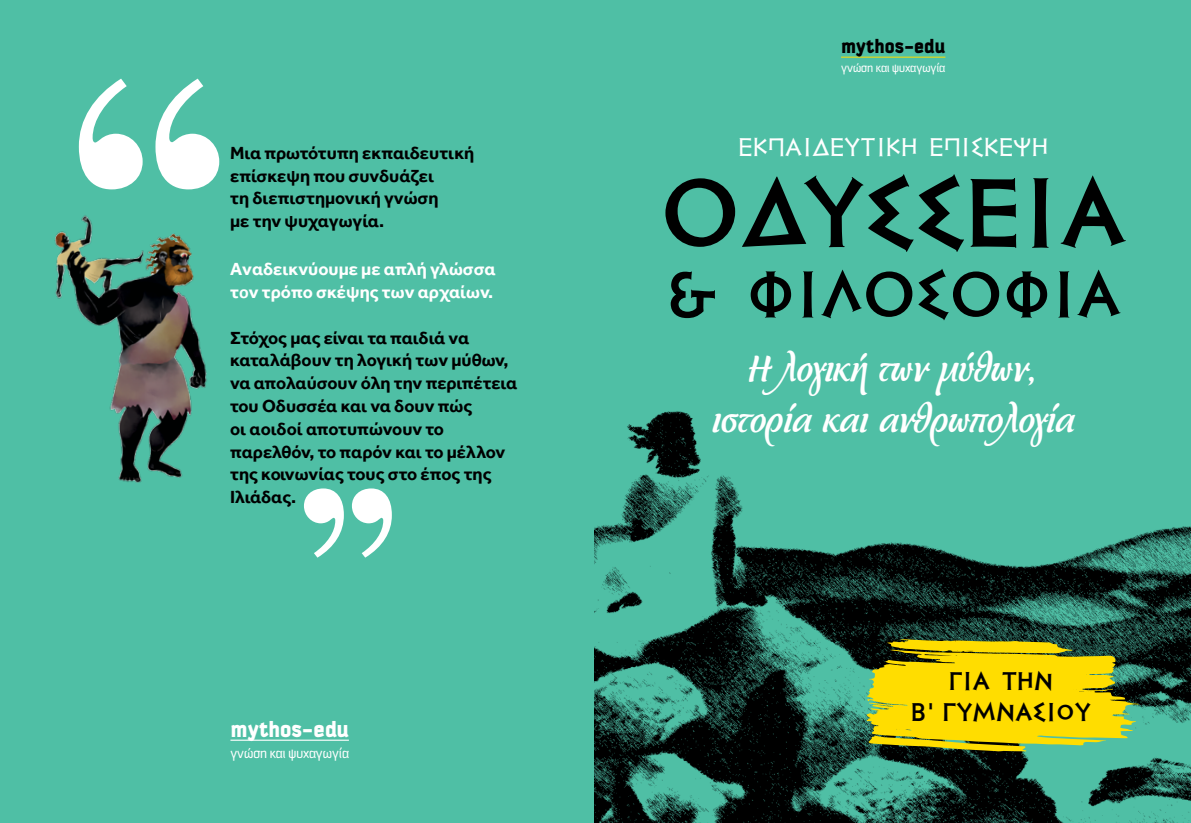
<style>
.page{position:relative;width:1191px;height:823px;background:#fff}
.page>*{position:absolute;margin:0;border:0;box-sizing:border-box;transform-origin:0 0}
.t1{font:700 98px "PF Hellenica";color:#000}
.t2{font:700 65px "PF Hellenica";color:#000}
.t3{font:700 48px/50.5px "PF Mediterra";color:#fff;text-align:center}
.t4{font:25.8px "PF Hellenica";color:#fff}
.t5{font:700 25.8px/31px "PF Hellenica";color:#000;text-align:center}
.t6{font:900 22.9px "Kautiva Pro";color:#fff}
.t7{font:900 20.2px "Kautiva Pro";color:#000}
.t8{font:700 18px/22.8px "Effra";color:#000}
.t9{font:700 18px/23.1px "Effra";color:#fff}
.t10{font:14.3px "Kautiva Pro";color:#fff}
.t11{font:12.6px "Kautiva Pro";color:#fff}
.s1{font-family:"Calibri"}
</style>
<div class="page">
<div style="left:0;top:0;width:1191px;height:822px;background:#4fbfa5"></div>
<img style="left:594px;top:411px;width:597px;height:411px">
<svg style="left:865px;top:638px;width:274px;height:113px;background:#c8bb12"></svg>
<hr style="left:841px;top:57px;width:104px;height:1px;background:#fd0">
<img style="left:54px;top:189px;width:153px;height:294px">
<svg style="left:304px;top:488px;width:88px;height:69px"></svg>
<svg style="left:79px;top:79px;width:140px;height:110px"></svg>
<hr style="left:230px;top:739px;width:119px;height:1px;background:#fff">
<p class="t7" style="left:841px;top:34px;width:106px">mythos-edu</p>
<p class="t11" style="left:841px;top:61px;width:106px">γνώση και ψυχαγωγία</p>
<p class="t8" style="left:230px;top:141px;width:246px">Mια πρωτότυπη εκπαιδευτική</p>
<h3 class="t4" style="left:738px;top:132px;width:312px">ΕΚΠΑΙΔΕΥΤΙΚΗ ΕΠΙΣΚΕΨΗ</h3>
<p class="t8" style="left:230px;top:164px;width:210px">επίσκεψη που συνδυάζει τη διεπιστημονική γνώση με την ψυχαγωγία.</p>
<p class="t9" style="left:230px;top:257px;width:267px">Αναδεικνύουμε με απλή γλώσσα τ<span class="s1">ο</span>ν τρόπο σκέψης των αρχαίων.</p>
<p class="t8" style="left:230px;top:326px;width:289px">Στόχος μας είναι τα παιδιά να καταλάβουν τη λογική των μύθων, να απολαύσουν όλη την περιπέτεια του Οδυσσέα και να δουν πώς<br>οι αοιδοί αποτυπώνουν το παρελθόν, το παρόν και το μέλλον της κοινωνίας τους στο έπος της<br>Ιλιάδας.</p>
<h1 class="t1" style="left:660px;top:150px;width:468px">ΟΔΥΣΣΕΙΑ</h1>
<h2 class="t2" style="left:665px;top:252px;width:457px">&amp; ΦΙΛΟΣΟΦΙΑ</h2>
<h3 class="t3" style="left:712px;top:344px;width:364px">Η λογική των μύθων, ιστορία και ανθρωπολογία</h3>
<p class="t6" style="left:230px;top:714px;width:120px">mythos-edu</p>
<p class="t10" style="left:230px;top:745px;width:120px">γνώση και ψυχαγωγία</p>
<h3 class="t5" style="left:910px;top:665px;width:182px">για την<br>Β' Γυμνασιου</h3>
</div>
